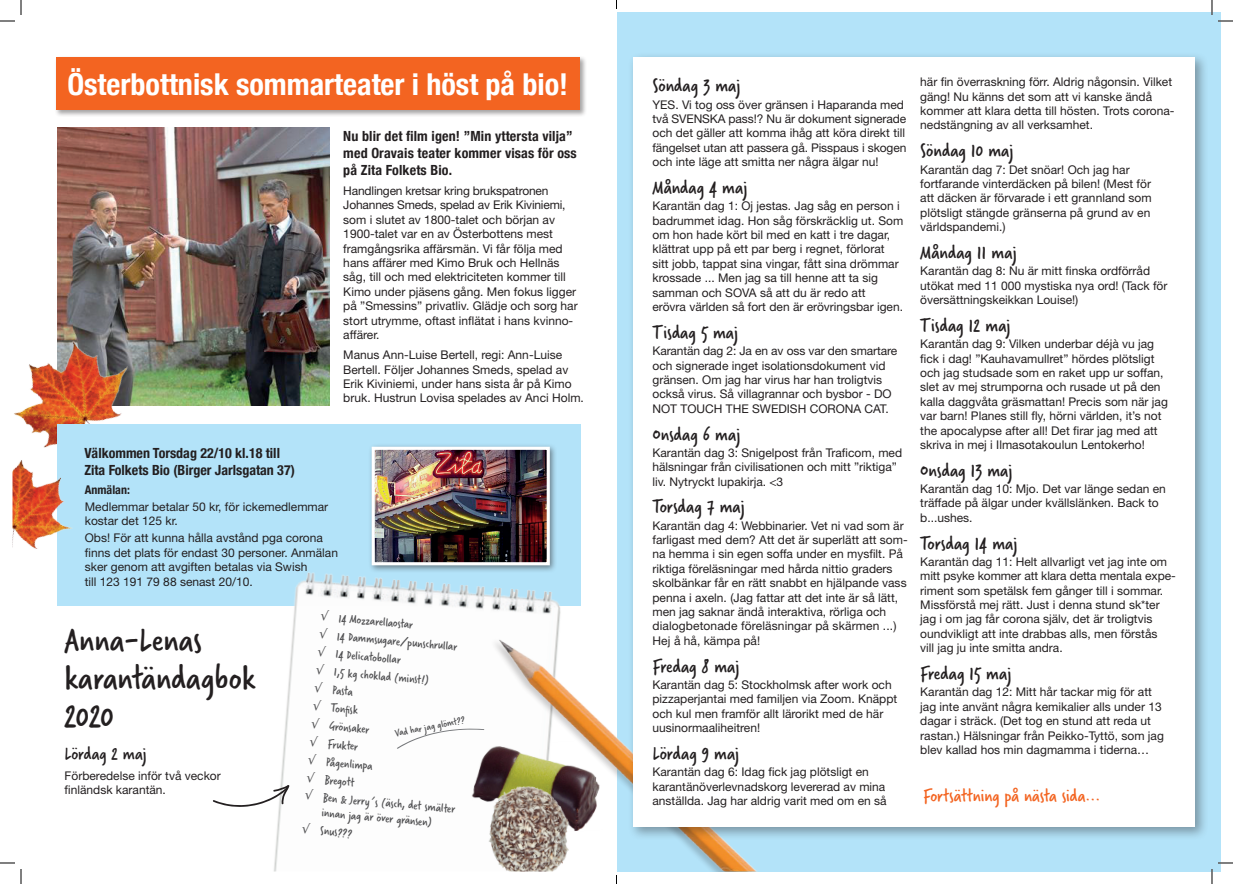
<style>
.page{position:relative;width:1233px;height:884px;background:#fff}
.page>*{position:absolute;margin:0;border:0;box-sizing:border-box;transform-origin:0 0}
.t1{font:35.8px/38px "Verveine";color:#231f20}
.t2{font:700 condensed 30.2px "Helvetica Neue";color:#fff}
.t3{font:20px "Verveine";color:#231f20}
.t4{font:19px "Verveine";color:#f36421}
.t5{font:19px "Verveine";color:#231f20}
.t6{font:700 condensed 14px/16.8px "Helvetica Neue";letter-spacing:.01em;color:#231f20}
.t7{font:12.7px/18px "Verveine";color:#505052}
.t8{font:12px/14.4px "Helvetica Neue LT Pro";color:#231f20}
.t9{font:700 condensed 12px "Helvetica Neue";color:#231f20}
.t10{font:10.6px "Verveine";color:#505052}
</style>
<div class="page">
<img style="left:57px;top:128px;width:272px;height:277px">
<img style="left:14px;top:320px;width:149px;height:128px">
<div style="left:616px;top:12px;width:604px;height:859px;background:#b3e3f9"></div>
<div style="left:57px;top:424px;width:523px;height:182px;background:#b3e3f9"></div>
<div style="left:368px;top:443px;width:190px;height:130px;background:#231f20;opacity:.51"></div>
<img style="left:376px;top:451px;width:170px;height:104px">
<div style="left:372px;top:447px;width:178px;height:118px;border:3px solid #fff"></div>
<img style="left:274px;top:555px;width:307px;height:316px">
<svg style="left:396px;top:728px;width:8px;height:21px"></svg>
<svg style="left:213px;top:785px;width:76px;height:22px"></svg>
<img style="left:404px;top:585px;width:224px;height:286px">
<img style="left:681px;top:840px;width:76px;height:31px">
<div style="left:628px;top:51px;width:580px;height:789px;background:#231f20;opacity:.39"></div>
<div style="left:633px;top:57px;width:562px;height:770px;background:#fff"></div>
<img style="left:465px;top:720px;width:139px;height:139px">
<img style="left:479px;top:781px;width:103px;height:90px">
<div style="left:55px;top:56px;width:532px;height:61px;background:#231f20;opacity:.41"></div>
<div style="left:56px;top:57px;width:523px;height:53px;background:#f36421"></div>
<img style="left:12px;top:460px;width:60px;height:89px">
<svg style="left:1218px;top:20px;width:15px;height:2px"></svg>
<svg style="left:1218px;top:862px;width:15px;height:2px"></svg>
<svg style="left:0;top:0;width:22px;height:22px"></svg>
<svg style="left:0;top:862px;width:22px;height:22px"></svg>
<svg style="left:1211px;top:0;width:1px;height:15px"></svg>
<svg style="left:1211px;top:869px;width:1px;height:15px"></svg>
<h2 class="t2" style="left:67px;top:66px;width:502px">Österbottnisk sommarteater i höst på bio!</h2>
<p class="t6" style="left:343px;top:128px;width:235px">Nu blir det film igen! ”Min yttersta vilja” med Oravais teater kommer visas för oss på Zita Folkets Bio.</p>
<p class="t8" style="left:343px;top:183px;width:236px">Handlingen kretsar kring brukspatronen Johannes Smeds, spelad av Erik Kiviniemi, som i slutet av 1800-talet och början av 1900-talet var en av Österbottens mest framgångsrika affärsmän. Vi får följa med hans affärer med Kimo Bruk och Hellnäs såg, till och med elektriciteten kommer till Kimo under pjäsens gång. Men fokus ligger på ”Smessins” privatliv. Glädje och sorg har stort utrymme, oftast inflätat i hans kvinno&shy;affärer.</p>
<p class="t8" style="left:343px;top:347px;width:242px">Manus Ann-Luise Bertell, regi: Ann-Luise Bertell. Följer Johannes Smeds, spelad av Erik Kiviniemi, under hans sista år på Kimo bruk. Hustrun Lovisa spelades av Anci Holm.</p>
<p class="t6" style="left:84px;top:445px;width:212px">Välkommen Torsdag 22/10 kl.18 till<br>Zita Folkets Bio (Birger Jarlsgatan 37)</p>
<p class="t9" style="left:85px;top:482px;width:47px">Anmälan:</p>
<p class="t8" style="left:85px;top:499px;width:245px">Medlemmar betalar 50 kr, för ickemedlemmar kostar det 125 kr.</p>
<p class="t8" style="left:85px;top:531px;width:255px">Obs! För att kunna hålla avstånd pga corona finns det plats för endast 30 personer. Anmälan sker genom att avgiften betalas via Swish<br>till 123 191 79 88 senast 20/10.</p>
<h1 class="t1" style="left:65px;top:621px;width:192px">Anna-Lenas karantändagbok<br>2020</h1>
<h3 class="t5" style="left:65px;top:741px;width:84px">Lördag 2 maj</h3>
<p class="t8" style="left:65px;top:768px;width:158px">Förberedelse inför två veckor finländsk karantän.</p>
<p class="t7" style="left:322px;top:607px;width:152px;rotate:5deg">√ 14 Mozzarellaostar<br>√ 14 Dammsugare/punschrullar<br>√ 14 Delicatobollar<br>√ 1,5 kg choklad (minst!)<br>√ Pasta<br>√ Tonfisk<br>√ Grönsaker<br>√ Frukter<br>√ Pågenlimpa<br>√ Bregott<br>√ Ben &amp; Jerry´s (äsch, det smälter</p>
<p class="t10" style="left:393px;top:726px;width:73px;rotate:-11deg">Vad har jag glömt??</p>
<p class="t7" style="left:305px;top:802px;width:130px;text-indent:18px;rotate:5deg">innan jag är över gränsen) √ Snus???</p>
<h3 class="t3" style="left:652px;top:72px;width:90px">Söndag 3 maj</h3>
<p class="t8" style="left:652px;top:97px;width:255px">YES. Vi tog oss över gränsen i Haparanda med två SVENSKA pass!? Nu är dokument signerade och det gäller att komma ihåg att köra direkt till fängelset utan att passera gå. Pisspaus i skogen och inte läge att smitta ner några älgar nu!</p>
<h3 class="t3" style="left:652px;top:174px;width:96px">Måndag 4 maj</h3>
<p class="t8" style="left:652px;top:198px;width:252px">Karantän dag 1: Oj jestas. Jag såg en person i badrummet idag. Hon såg förskräcklig ut. Som om hon hade kört bil med en katt i tre dagar, klättrat upp på ett par berg i regnet, förlorat sitt jobb, tappat sina vingar, fått sina drömmar krossade ... Men jag sa till henne att ta sig samman och SOVA så att du är redo att<br>erövra världen så fort den är erövringsbar igen.</p>
<h3 class="t3" style="left:652px;top:319px;width:87px">Tisdag 5 maj</h3>
<p class="t8" style="left:652px;top:343px;width:246px">Karantän dag 2: Ja en av oss var den smartare och signerade inget isolationsdokument vid gränsen. Om jag har virus har han troligtvis också virus. Så villagrannar och bysbor - DO NOT TOUCH THE SWEDISH CORONA CAT.</p>
<h3 class="t3" style="left:652px;top:420px;width:89px">Onsdag 6 maj</h3>
<p class="t8" style="left:652px;top:445px;width:251px">Karantän dag 3: Snigelpost från Traficom, med hälsningar från civilisationen och mitt ”riktiga” liv. Nytryckt lupakirja. &lt;3</p>
<h3 class="t3" style="left:652px;top:493px;width:94px">Torsdag 7 maj</h3>
<p class="t8" style="left:652px;top:518px;width:257px">Karantän dag 4: Webbinarier. Vet ni vad som är farligast med dem? Att det är superlätt att som&shy;na hemma i sin egen soffa under en mysfilt. På riktiga föreläsningar med hårda nittio graders skolbänkar får en rätt snabbt en hjälpande vass penna i axeln. (Jag fattar att det inte är så lätt, men jag saknar ändå interaktiva, rörliga och dialogbetonade föreläsningar på skärmen ...)<br>Hej å hå, kämpa på!</p>
<h3 class="t3" style="left:652px;top:652px;width:89px">Fredag 8 maj</h3>
<p class="t8" style="left:652px;top:677px;width:246px">Karantän dag 5: Stockholmsk after work och pizzaperjantai med familjen via Zoom. Knäppt och kul men framför allt lärorikt med de här uusinormaaliheitren!</p>
<h3 class="t3" style="left:652px;top:740px;width:88px">Lördag 9 maj</h3>
<p class="t8" style="left:652px;top:764px;width:236px">Karantän dag 6: Idag fick jag plötsligt en karantänöverlevnadskorg levererad av mina anställda. Jag har aldrig varit med om en så</p>
<p class="t8" style="left:920px;top:75px;width:256px">här fin överraskning förr. Aldrig någonsin. Vilket gäng! Nu känns det som att vi kanske ändå kommer att klara detta till hösten. Trots corona&shy;nedstängning av all verksamhet.</p>
<h3 class="t3" style="left:920px;top:137px;width:95px">Söndag 10 maj</h3>
<p class="t8" style="left:920px;top:162px;width:233px">Karantän dag 7: Det snöar! Och jag har fortfarande vinterdäcken på bilen! (Mest för att däcken är förvarade i ett grannland som plötsligt stängde gränserna på grund av en världspandemi.)</p>
<h3 class="t3" style="left:920px;top:239px;width:98px">Måndag 11 maj</h3>
<p class="t8" style="left:920px;top:263px;width:249px">Karantän dag 8: Nu är mitt finska ordförråd utökat med 11 000 mystiska nya ord! (Tack för översättningskeikkan Louise!)</p>
<h3 class="t3" style="left:920px;top:312px;width:92px">Tisdag 12 maj</h3>
<p class="t8" style="left:920px;top:336px;width:249px">Karantän dag 9: Vilken underbar déjà vu jag fick i dag! ”Kauhavamullret” hördes plötsligt och jag studsade som en raket upp ur soffan, slet av mej strumporna och rusade ut på den kalla daggvåta gräsmattan! Precis som när jag var barn! Planes still fly, hörni världen, it’s not the apocalypse after all! Det firar jag med att skriva in mej i Ilmasotakoulun Lentokerho!</p>
<h3 class="t3" style="left:920px;top:457px;width:94px">Onsdag 13 maj</h3>
<p class="t8" style="left:920px;top:481px;width:247px">Karantän dag 10: Mjo. Det var länge sedan en träffade på älgar under kvällslänken. Back to b...ushes.</p>
<h3 class="t3" style="left:920px;top:529px;width:99px">Torsdag 14 maj</h3>
<p class="t8" style="left:920px;top:554px;width:257px">Karantän dag 11: Helt allvarligt vet jag inte om mitt psyke kommer att klara detta mentala expe&shy;riment som spetälsk fem gånger till i sommar.<br>Missförstå mej rätt. Just i denna stund sk*ter jag i om jag får corona själv, det är troligtvis oundvikligt att inte drabbas alls, men förstås<br>vill jag ju inte smitta andra.</p>
<h3 class="t3" style="left:920px;top:660px;width:93px">Fredag 15 maj</h3>
<p class="t8" style="left:920px;top:685px;width:245px">Karantän dag 12: Mitt hår tackar mig för att jag inte använt några kemikalier alls under 13 dagar i sträck. (Det tog en stund att reda ut rastan.) Hälsningar från Peikko-Tyttö, som jag blev kallad hos min dagmamma i tiderna…</p>
<h3 class="t4" style="left:923px;top:783px;width:179px">Fortsättning på nästa sida...</h3>
</div>
